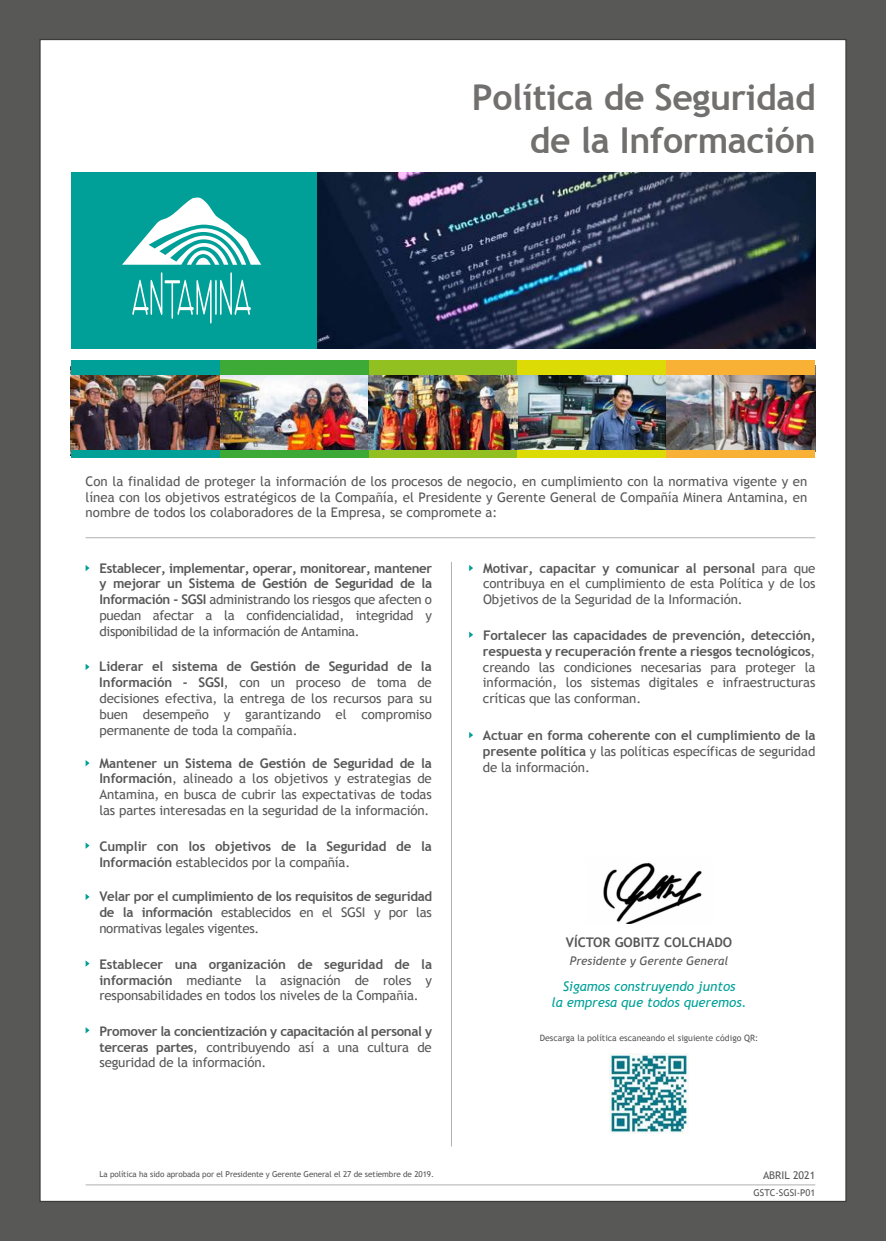
<style>
.page{position:relative;width:886px;height:1241px;background:#fff}
.page>*{position:absolute;margin:0;border:0;box-sizing:border-box;transform-origin:0 0}
.t1{font:700 35.62px/42.8px "Trebuchet MS";letter-spacing:-.01em;color:#71706f;text-align:right}
.t2{font:13.25px/15.9px "Trebuchet MS";letter-spacing:-.01em;color:#575757;text-align:justify}
.t3{font:700 13.25px/15.9px "Trebuchet MS";letter-spacing:-.015em;color:#575757;text-align:justify}
.t4{font:italic 13.25px/15.9px "Trebuchet MS";color:#00a098;text-align:center}
.t5{font:italic 11.81px "Trebuchet MS";color:#575757}
.t6{font:10.62px "Trebuchet MS";color:#575757}
.t7{font:9.38px "Trebuchet MS";color:#575757}
.t8{font:8.75px "Trebuchet MS";color:#575757}
.t9{font:8.12px "Trebuchet MS";letter-spacing:-.01em;color:#575757}
.s1{font-weight:700}
.s2{font-weight:400}
</style>
<div class="page">
<div style="left:0;top:0;width:886px;height:1240px;background:linear-gradient(to right,#585856,#585856)"></div>
<div style="left:40px;top:40px;width:806px;height:1161px;background:#fff"></div>
<svg style="left:469px;top:565px;width:4px;height:6px"></svg>
<svg style="left:469px;top:631px;width:4px;height:7px"></svg>
<svg style="left:469px;top:732px;width:4px;height:6px"></svg>
<hr style="left:86px;top:537px;width:729px;height:1px;background:#b1b1b1">
<svg style="left:86px;top:565px;width:4px;height:6px"></svg>
<svg style="left:86px;top:664px;width:4px;height:6px"></svg>
<svg style="left:86px;top:760px;width:4px;height:6px"></svg>
<svg style="left:86px;top:843px;width:4px;height:5px"></svg>
<svg style="left:86px;top:894px;width:4px;height:5px"></svg>
<svg style="left:86px;top:960px;width:4px;height:6px"></svg>
<svg style="left:86px;top:1027px;width:4px;height:6px"></svg>
<img style="left:609px;top:1053px;width:80px;height:80px">
<img style="left:603px;top:862px;width:99px;height:61px">
<hr style="left:451px;top:561px;width:1px;height:585px;background:#b1b1b1">
<div style="left:71px;top:172px;width:247px;height:176px;background:#00a098"></div>
<svg style="left:122px;top:197px;width:139px;height:68px"></svg>
<svg style="left:132px;top:272px;width:119px;height:51px"></svg>
<img style="left:318px;top:172px;width:497px;height:176px">
<img style="left:220px;top:375px;width:149px;height:75px">
<img style="left:71px;top:375px;width:149px;height:75px">
<img style="left:517px;top:375px;width:149px;height:75px">
<img style="left:666px;top:375px;width:149px;height:75px">
<img style="left:369px;top:375px;width:148px;height:75px">
<div style="left:71px;top:360px;width:149px;height:15px;background:#00a098"></div>
<div style="left:220px;top:360px;width:149px;height:15px;background:#3da936"></div>
<div style="left:369px;top:360px;width:148px;height:15px;background:#93c021"></div>
<div style="left:517px;top:360px;width:149px;height:15px;background:#dddb05"></div>
<div style="left:666px;top:360px;width:149px;height:15px;background:#f8b134"></div>
<div style="left:71px;top:450px;width:149px;height:8px;background:#00a098"></div>
<div style="left:220px;top:450px;width:149px;height:8px;background:#3da936"></div>
<div style="left:369px;top:450px;width:148px;height:8px;background:#93c021"></div>
<div style="left:517px;top:450px;width:149px;height:8px;background:#dddb05"></div>
<div style="left:666px;top:450px;width:149px;height:8px;background:#f8b134"></div>
<hr style="left:86px;top:1184px;width:729px;height:1px;background:#b1b1b1">
<h1 class="t1" style="left:472px;top:76px;width:345px">Política de Seguridad de la Información</h1>
<p class="t2" style="left:86px;top:473px;width:723px">Con la finalidad de proteger la información de los procesos de negocio, en cumplimiento con la normativa vigente y en línea con los objetivos estratégicos de la Compañía, el Presidente y Gerente General de Compañía Minera Antamina, en nombre de todos los colaboradores de la Empresa, se compromete a:</p>
<p class="t2" style="left:99px;top:559px;width:334px"><span class="s1">Establecer, implementar, operar, monitorear, mantener y mejorar un Sistema de Gestión de Seguridad de la Información - SGSI</span> administrando los riesgos que afecten o puedan afectar a la confidencialidad, integridad y disponibilidad de la información de Antamina.</p>
<p class="t2" style="left:99px;top:658px;width:334px"><span class="s1">Liderar el sistema de Gestión de Seguridad de la Información - SGSI</span>, con un proceso de toma de decisiones efectiva, la entrega de los recursos para su buen desempeño y garantizando el compromiso permanente de toda la compañía.</p>
<p class="t2" style="left:99px;top:754px;width:334px"><span class="s1">Mantener un Sistema de Gestión de Seguridad de la Información</span>, alineado a los objetivos y estrategias de Antamina, en busca de cubrir las expectativas de todas las partes interesadas en la seguridad de la información.</p>
<p class="t3" style="left:99px;top:837px;width:334px">Cumplir con los objetivos de la Seguridad de la<br>Información <span class="s2">establecidos por la compañía.</span></p>
<p class="t3" style="left:99px;top:888px;width:334px">Velar por el cumplimiento de los requisitos de seguridad de la información <span class="s2">establecidos en el SGSI y por las normativas legales vigentes.</span></p>
<p class="t2" style="left:99px;top:955px;width:334px"><span class="s1">Establecer una organización de seguridad de la información</span> mediante la asignación de roles y responsabilidades en todos los niveles de la Compañia.</p>
<p class="t3" style="left:99px;top:1022px;width:334px">Promover la concientización y capacitación al personal y terceras partes<span class="s2">, contribuyendo así a una cultura de seguridad de la información.</span></p>
<p class="t9" style="left:99px;top:1169px;width:336px">La política ha sido aprobada por el Presidente y Gerente General el 27 de setiembre de 2019.</p>
<p class="t2" style="left:483px;top:559px;width:334px"><span class="s1">Motivar, capacitar y comunicar al personal</span> para que contribuya en el cumplimiento de esta Política y de los Objetivos de la Seguridad de la Información.</p>
<p class="t2" style="left:483px;top:627px;width:334px"><span class="s1">Fortalecer las capacidades de prevención, detección, respuesta y recuperación frente a riesgos tecnológicos</span>, creando las condiciones necesarias para proteger la información, los sistemas digitales e infraestructuras críticas que las conforman.</p>
<p class="t3" style="left:483px;top:727px;width:334px">Actuar en forma coherente con el cumplimiento de la presente política <span class="s2">y las políticas específicas de seguridad de la información.</span></p>
<p class="t3" style="left:566px;top:933px;width:168px">VÍCTOR GOBITZ COLCHADO</p>
<p class="t5" style="left:570px;top:953px;width:160px">Presidente y Gerente General</p>
<p class="t4" style="left:551px;top:978px;width:197px">Sigamos construyendo juntos<br>la empresa que todos queremos.</p>
<p class="t8" style="left:540px;top:1032px;width:220px">Descarga la política escaneando el siguiente código QR:</p>
<p class="t6" style="left:763px;top:1168px;width:54px">ABRIL 2021</p>
<p class="t7" style="left:753px;top:1186px;width:63px">GSTC-SGSI-P01</p>
</div>
